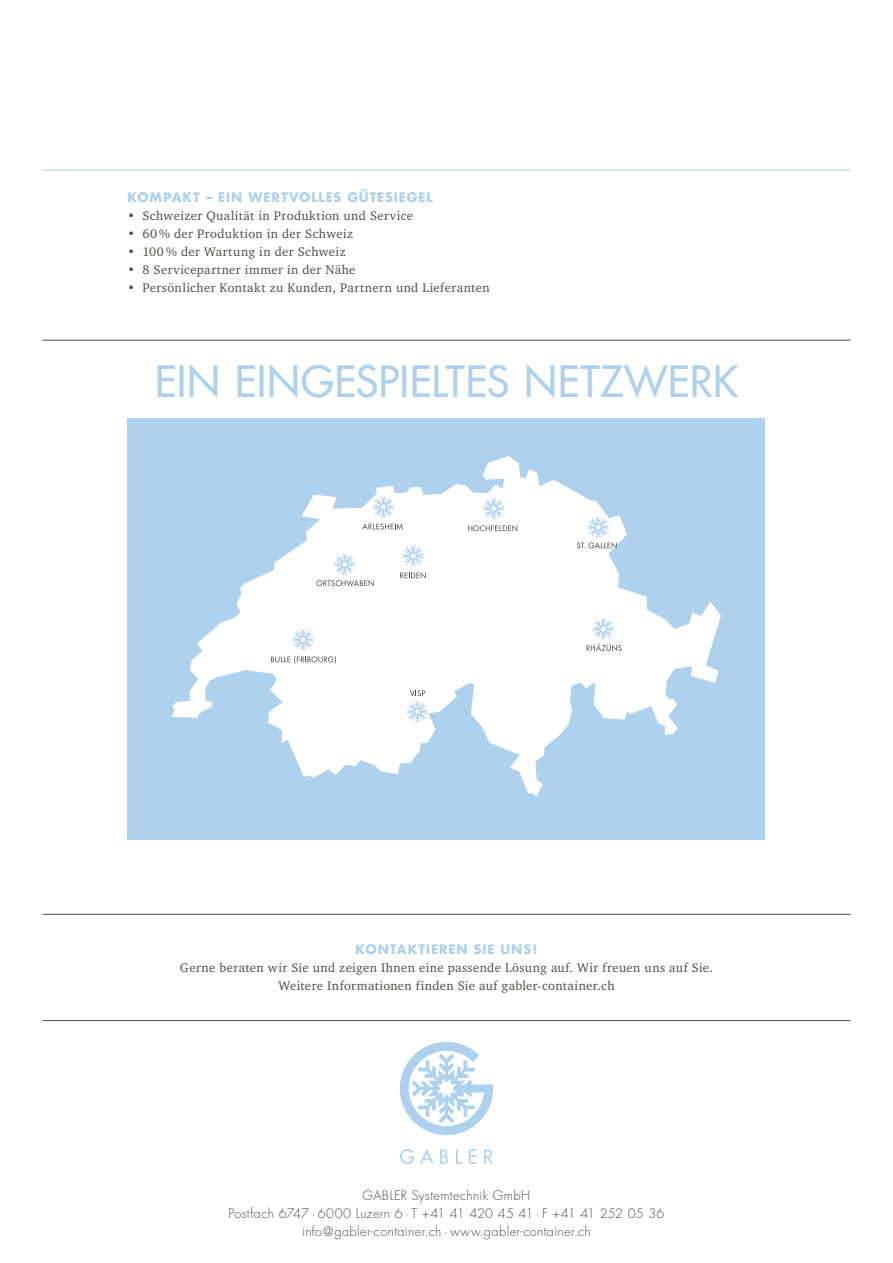
<style>
.page{position:relative;width:893px;height:1263px;background:#fff}
.page>*{position:absolute;margin:0;border:0;box-sizing:border-box;transform-origin:0 0}
.t1{font:42px "Futura";letter-spacing:.005em;color:#aed1ed}
.t2{font:12.75px/18px "Charter IT Cby BT";letter-spacing:.035em;color:#504e48;text-align:center}
.t3{font:300 12.75px/18px "Futura";letter-spacing:.03em;color:#504e48;text-align:center}
.t4{font:700 12.75px "Futura";letter-spacing:.07em;color:#aed1ed}
</style>
<div class="page">
<svg style="left:400px;top:1042px;width:93px;height:93px"></svg>
<svg style="left:400px;top:1149px;width:14px;height:15px"></svg>
<svg style="left:420px;top:1149px;width:14px;height:15px"></svg>
<svg style="left:440px;top:1149px;width:8px;height:15px"></svg>
<svg style="left:456px;top:1149px;width:6px;height:15px"></svg>
<svg style="left:469px;top:1149px;width:7px;height:15px"></svg>
<svg style="left:484px;top:1149px;width:9px;height:15px"></svg>
<hr style="left:43px;top:914px;width:807px;height:1px;background:#504e48">
<hr style="left:43px;top:340px;width:807px;height:1px;background:#504e48">
<hr style="left:43px;top:170px;width:807px;height:1px;background:#aed1ed">
<hr style="left:43px;top:1020px;width:807px;height:1px;background:#504e48">
<div style="left:128px;top:419px;width:637px;height:421px;background:#aed1ed"></div>
<svg style="left:171px;top:456px;width:550px;height:340px"></svg>
<svg style="left:403px;top:545px;width:21px;height:21px"></svg>
<svg style="left:483px;top:498px;width:21px;height:21px"></svg>
<svg style="left:292px;top:629px;width:22px;height:21px"></svg>
<svg style="left:586px;top:618px;width:36px;height:33px"></svg>
<svg style="left:577px;top:516px;width:40px;height:32px"></svg>
<svg style="left:468px;top:525px;width:49px;height:6px"></svg>
<svg style="left:400px;top:572px;width:26px;height:6px"></svg>
<svg style="left:316px;top:554px;width:58px;height:32px;background:#edf0f2"></svg>
<svg style="left:362px;top:496px;width:41px;height:33px"></svg>
<svg style="left:407px;top:690px;width:21px;height:32px"></svg>
<svg style="left:271px;top:656px;width:65px;height:8px"></svg>
<p class="t4" style="left:128px;top:188px;width:307px">KOMPAKT – EIN WERTVOLLES GÜTESIEGEL</p>
<p class="t2" style="left:128px;top:206px;width:287px">• Schweizer Qualität in Produktion und Service</p>
<p class="t2" style="left:128px;top:224px;width:227px">• 60 % der Produktion in der Schweiz</p>
<p class="t2" style="left:128px;top:242px;width:220px">• 100 % der Wartung in der Schweiz</p>
<p class="t2" style="left:128px;top:260px;width:229px">• 8 Servicepartner immer in der Nähe</p>
<p class="t2" style="left:128px;top:278px;width:364px">• Persönlicher Kontakt zu Kunden, Partnern und Lieferanten</p>
<h1 class="t1" style="left:155px;top:355px;width:585px">EIN EINGESPIELTES NETZWERK</h1>
<p class="t4" style="left:356px;top:941px;width:183px">KONTAKTIEREN SIE UNS!</p>
<p class="t2" style="left:180px;top:958px;width:535px">Gerne beraten wir Sie und zeigen Ihnen eine passende Lösung auf. Wir freuen uns auf Sie.<br>Weitere Informationen finden Sie auf gabler-container.ch</p>
<p class="t3" style="left:228px;top:1187px;width:438px">GABLER Systemtechnik GmbH<br>Postfach 6747 · 6000 Luzern 6 · T +41 41 420 45 41 · F +41 41 252 05 36 info@gabler-container.ch · www.gabler-container.ch</p>
</div>
